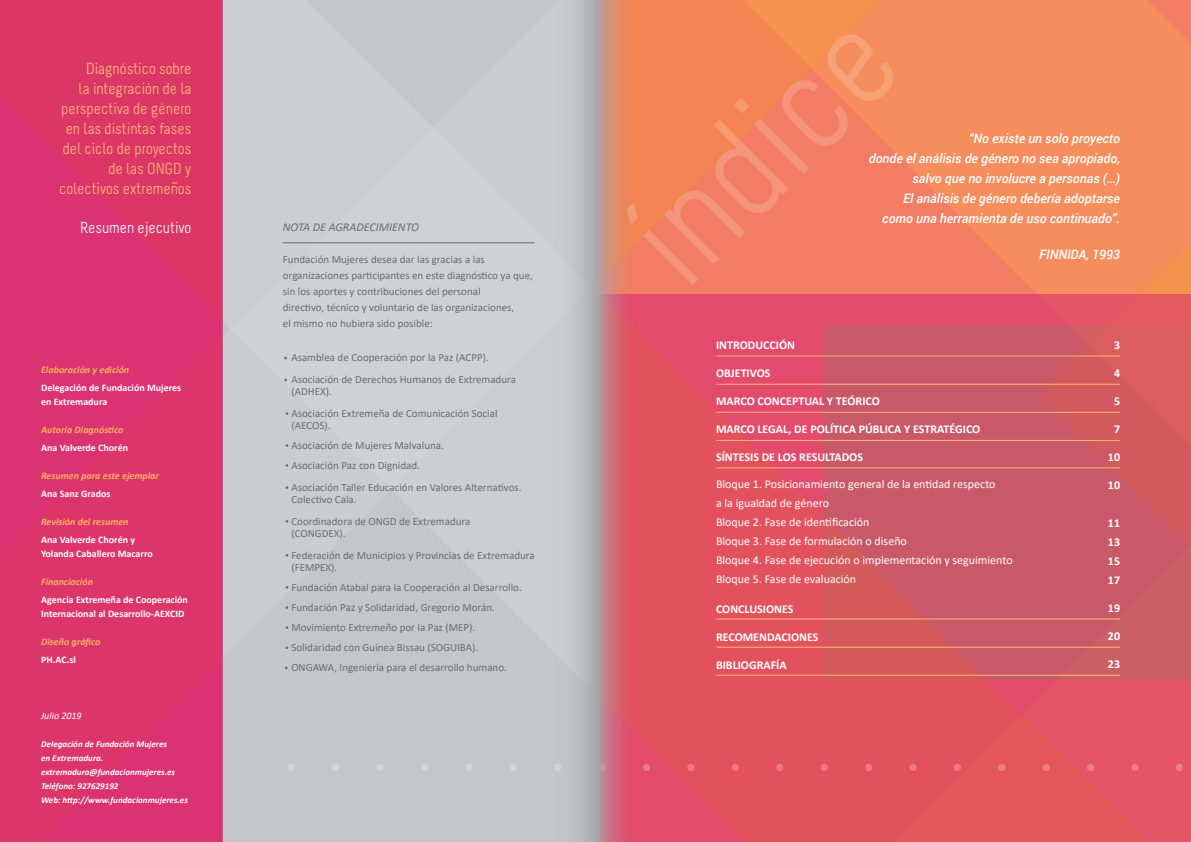
<style>
.page{position:relative;width:1191px;height:842px;background:#fff}
.page>*{position:absolute;margin:0;border:0;box-sizing:border-box;transform-origin:0 0}
.t1{font:16px/20px "Melbourne";color:#fcbb74;text-align:right}
.t2{font:16px "Melbourne";color:#fff}
.t3{font:italic 500 13px/20px "Roboto";color:#fff;text-align:right}
.t4{font:12px/19px "Calibri";color:#fff}
.t5{font:700 12px/19px "Calibri";color:#fff;text-align:justify}
.t6{font:italic 12px "Calibri";color:#6c6d70}
.t7{font:11px/20px "Calibri";color:#6c6d70}
.t8{font:700 10px/14px "Calibri";color:#fff}
.t9{font:italic 700 10px "Calibri";color:#fab05f}
.t10{font:italic 10px "Calibri";color:#fff}
.t11{font:italic 700 9px/14px "Calibri";color:#fff}
</style>
<div class="page">
<img style="left:640px;top:0;width:551px;height:295px">
<svg style="left:640px;top:295px;width:551px;height:547px;background:#d95463"></svg>
<div style="left:0;top:0;width:223px;height:842px;background:#dc356a"></div>
<hr style="left:283px;top:243px;width:252px;height:1px;background:#6c6d70">
<div style="left:288px;top:764px;width:7px;height:7px;background:#d3d4d5;border-radius:50%"></div>
<div style="left:510px;top:764px;width:7px;height:7px;background:#d3d4d5;border-radius:50%"></div>
<svg style="left:731px;top:764px;width:8px;height:7px"></svg>
<div style="left:1042px;top:764px;width:8px;height:7px;background:#ea7f82;border-radius:50%"></div>
<div style="left:332px;top:764px;width:7px;height:7px;background:#d3d4d5;border-radius:50%"></div>
<div style="left:776px;top:764px;width:7px;height:7px;background:#ea7b85;border-radius:50%"></div>
<div style="left:1087px;top:764px;width:7px;height:7px;background:#eb7f8c;border-radius:50%"></div>
<div style="left:376px;top:764px;width:8px;height:7px;background:#d3d4d5;border-radius:50%"></div>
<div style="left:909px;top:764px;width:7px;height:7px;background:#ea7b85;border-radius:50%"></div>
<div style="left:820px;top:764px;width:8px;height:7px;background:#ea7b85;border-radius:50%"></div>
<div style="left:1131px;top:764px;width:7px;height:7px;background:#eb7f8c;border-radius:50%"></div>
<div style="left:421px;top:764px;width:7px;height:7px;background:#d3d4d5;border-radius:50%"></div>
<div style="left:643px;top:764px;width:7px;height:7px;background:#e97790;border-radius:50%"></div>
<svg style="left:953px;top:764px;width:8px;height:7px"></svg>
<div style="left:865px;top:764px;width:7px;height:7px;background:#ea7b85;border-radius:50%"></div>
<svg style="left:1175px;top:764px;width:8px;height:7px"></svg>
<div style="left:465px;top:764px;width:7px;height:7px;background:#d3d4d5;border-radius:50%"></div>
<div style="left:687px;top:764px;width:7px;height:7px;background:#ea7b85;border-radius:50%"></div>
<div style="left:998px;top:764px;width:7px;height:7px;background:#ea7f82;border-radius:50%"></div>
<hr style="left:716px;top:356px;width:404px;height:1px;background:#fcbb74">
<hr style="left:716px;top:412px;width:404px;height:1px;background:#fcbb74">
<hr style="left:716px;top:468px;width:404px;height:1px;background:#fcbb74">
<hr style="left:716px;top:619px;width:404px;height:1px;background:#fcbb74">
<hr style="left:716px;top:384px;width:404px;height:1px;background:#fcbb74">
<hr style="left:716px;top:440px;width:404px;height:1px;background:#fcbb74">
<hr style="left:716px;top:647px;width:404px;height:1px;background:#fcbb74">
<hr style="left:716px;top:675px;width:404px;height:1px;background:#fcbb74">
<div style="left:550px;top:0;width:45px;height:842px;background:linear-gradient(to right,#d1d2d3,#b2b3b6)"></div>
<svg style="left:595px;top:0;width:45px;height:842px;background:#cd7f7e"></svg>
<h1 class="t1" style="left:59px;top:59px;width:134px">Diagnóstico sobre<br>la integración de la perspectiva de género en las distintas fases del ciclo de proyectos de las ONGD y colectivos extremenos</h1>
<h1 class="t2" style="left:80px;top:219px;width:113px">Resumen ejecutivo</h1>
<p class="t6" style="left:283px;top:218px;width:138px">NOTA DE AGRADECIMIENTO</p>
<p class="t7" style="left:283px;top:251px;width:251px;line-height:16px">Fundación Mujeres desea dar las gracias a las organizaciones participantes en este diagnóstico ya que, sin los aportes y contribuciones del personal<br>directivo, técnico y voluntario de las organizaciones,<br>el mismo no hubiera sido posible:</p>
<p class="t7" style="left:291px;top:346px;width:226px;line-height:22px">Asamblea de Cooperación por la Paz (ACPP).<br>Asociación de Derechos Humanos de Extremadura</p>
<p class="t7" style="left:291px;top:380px;width:208px;line-height:22px">(ADHEX).<br>Asociación Extremeña de Comunicación Social</p>
<p class="t7" style="left:291px;top:415px;width:154px">(AECOS).<br>Asociación de Mujeres Malvaluna.<br>Asociación Paz con Dignidad.</p>
<p class="t7" style="left:291px;top:481px;width:232px;line-height:12px">Asociación Taller Educación en Valores Alternativos.<br>Colectivo Cala.</p>
<p class="t7" style="left:291px;top:515px;width:181px;line-height:12px">Coordinadora de ONGD de Extremadura (CONGDEX).</p>
<p class="t7" style="left:291px;top:549px;width:245px;line-height:12px">Federación de Municipios y Provincias de Extremadura (FEMPEX).</p>
<p class="t7" style="left:291px;top:577px;width:232px">Fundación Atabal para la Cooperación al Desarrollo.<br>Fundación Paz y Solidaridad, Gregorio Morán.<br>Movimiento Extremeño por la Paz (MEP).<br>Solidaridad con Guinea Bissau (SOGUIBA).<br>ONGAWA, Ingeniería para el desarrollo humano.</p>
<p class="t9" style="left:41px;top:363px;width:90px">Elaboración y edición</p>
<p class="t8" style="left:41px;top:381px;width:142px">Delegación de Fundación Mujeres en Extremadura</p>
<p class="t9" style="left:41px;top:423px;width:84px">Autoría Diagnóstico</p>
<p class="t8" style="left:41px;top:441px;width:89px">Ana Valverde Chorén</p>
<p class="t9" style="left:41px;top:469px;width:119px">Resumen para este ejemplar</p>
<p class="t8" style="left:41px;top:487px;width:71px">Ana Sanz Grados</p>
<p class="t9" style="left:41px;top:515px;width:89px">Revisión del resumen</p>
<p class="t8" style="left:41px;top:533px;width:113px">Ana Valverde Chorén y<br>Yolanda Caballero Macarro</p>
<p class="t9" style="left:41px;top:575px;width:53px">Financiación</p>
<p class="t8" style="left:41px;top:593px;width:148px">Agencia Extremeña de Cooperación<br>Internacional al Desarrollo-AEXCID</p>
<p class="t9" style="left:41px;top:635px;width:61px">Diseño gráfico</p>
<p class="t8" style="left:41px;top:653px;width:36px">PH.AC.sl</p>
<p class="t10" style="left:41px;top:709px;width:42px">Julio 2019</p>
<p class="t11" style="left:41px;top:737px;width:148px">Delegación de Fundación Mujeres<br>en Extremadura. extremadura@fundacionmujeres.es<br>Teléfono: 927629192<br>Web: http://www.fundacionmujeres.es</p>
<p class="t3" style="left:868px;top:127px;width:253px">“No existe un solo proyecto<br>donde el análisis de género no sea apropiado, salvo que no involucre a personas (…)<br>El análisis de género debería adoptarse<br>como una herramienta de uso continuado”.</p>
<p class="t3" style="left:1039px;top:243px;width:83px">FINNIDA, 1993</p>
<p class="t5" style="left:716px;top:336px;width:81px">INTRODUCCIÓN</p>
<p class="t5" style="left:716px;top:364px;width:56px">OBJETIVOS</p>
<p class="t5" style="left:716px;top:392px;width:165px">MARCO CONCEPTUAL Y TEÓRICO</p>
<p class="t5" style="left:716px;top:420px;width:266px">MARCO LEGAL, DE POLÍTICA PÚBLICA Y ESTRATÉGICO</p>
<p class="t5" style="left:716px;top:448px;width:149px">SÍNTESIS DE LOS RESULTADOS</p>
<p class="t4" style="left:716px;top:474px;width:298px">Bloque 1. Posicionamiento general de la entidad respecto<br>a la igualdad de género<br>Bloque 2. Fase de identificación<br>Bloque 3. Fase de formulación o diseño<br>Bloque 4. Fase de ejecución o implementación y seguimiento Bloque 5. Fase de evaluación</p>
<p class="t5" style="left:716px;top:600px;width:79px">CONCLUSIONES</p>
<p class="t5" style="left:716px;top:628px;width:104px">RECOMENDACIONES</p>
<p class="t5" style="left:716px;top:656px;width:72px">BIBLIOGRAFÍA</p>
<p class="t5" style="left:1114px;top:336px;width:8px">3</p>
<p class="t5" style="left:1114px;top:364px;width:8px">4</p>
<p class="t5" style="left:1114px;top:392px;width:8px">5</p>
<p class="t5" style="left:1114px;top:420px;width:8px">7</p>
<p class="t5" style="left:1108px;top:448px;width:14px">10</p>
<p class="t5" style="left:1108px;top:476px;width:14px">10</p>
<p class="t5" style="left:1108px;top:514px;width:14px">11<br>13<br>15<br>17</p>
<p class="t5" style="left:1108px;top:599px;width:14px">19</p>
<p class="t5" style="left:1108px;top:627px;width:14px">20</p>
<p class="t5" style="left:1108px;top:655px;width:14px">23</p>
</div>
